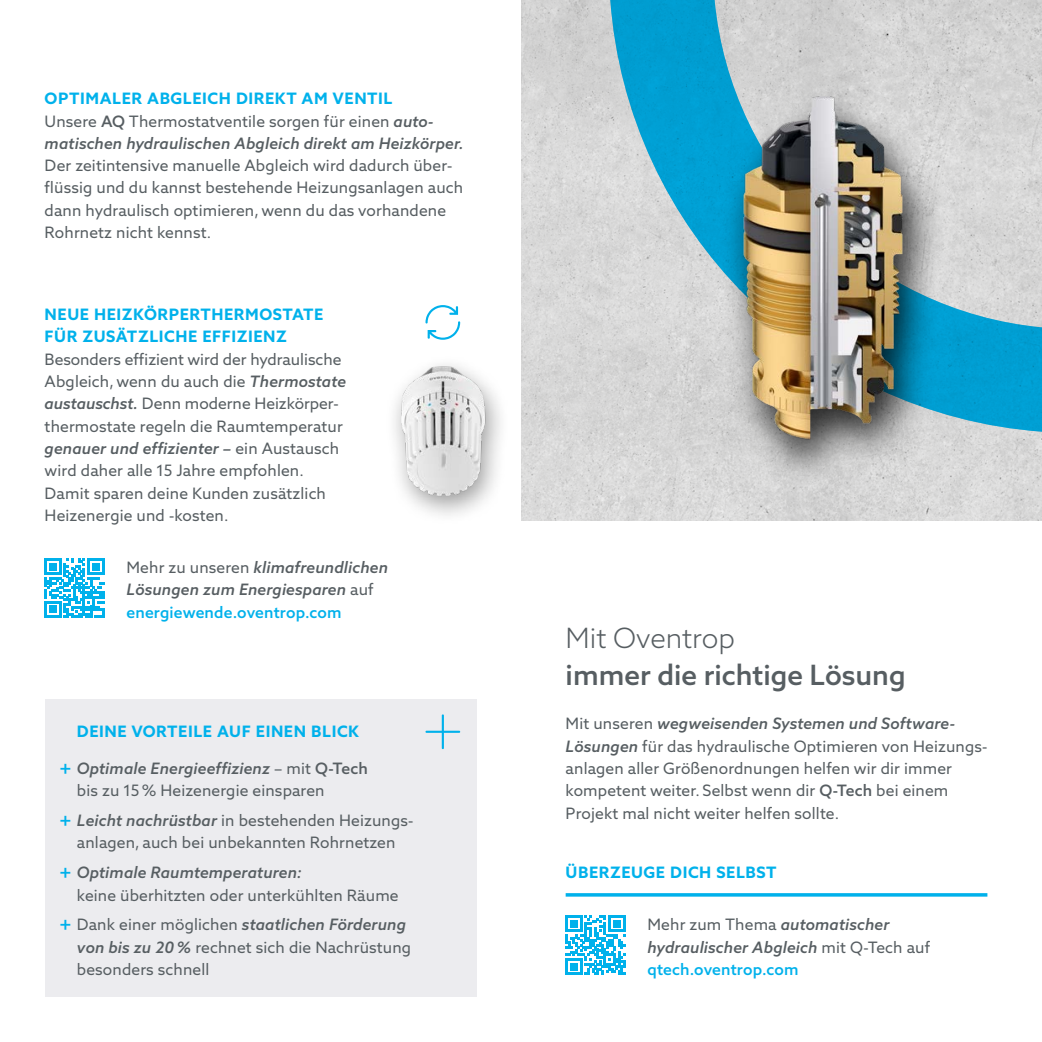
<style>
.page{position:relative;width:1042px;height:1042px;background:#fff}
.page>*{position:absolute;margin:0;border:0;box-sizing:border-box;transform-origin:0 0}
.t1{font:500 28px "Azo Sans 2";color:#575e62}
.t2{font:300 28px "Azo Sans 2";color:#575e62}
.t3{font:15.75px/22.4px "Azo Sans 2";letter-spacing:.01em;color:#575e62}
.t4{font:italic 500 15.75px/22.4px "Azo Sans 2";letter-spacing:.01em;color:#575e62}
.t5{font:700 15.75px/22.4px "Azo Sans 2";letter-spacing:.035em;color:#00b1eb}
.s1{font-weight:700;font-style:normal;color:#00b1eb}
.s2{font-weight:400;font-style:normal}
.s3{font-style:normal}
.s4{font-weight:500;font-style:italic}
.s5{font-style:normal;color:#00b1eb}
.s6{font-weight:500;font-size:20.12px;color:#00b1eb}
.s7{font-weight:500}
</style>
<div class="page">
<img style="left:521px;top:0;width:521px;height:521px">
<svg style="left:610px;top:0;width:432px;height:432px;background:#9ac5d3"></svg>
<hr style="left:610px;top:0;width:104px;height:1px;background:#00b1eb">
<div style="left:719px;top:83px;width:225px;height:404px;background:#000;opacity:.8"></div>
<img style="left:739px;top:97px;width:169px;height:342px">
<div style="left:45px;top:699px;width:431px;height:298px;background:#ececef"></div>
<div style="left:384px;top:354px;width:126px;height:171px;background:#000;opacity:.4"></div>
<img style="left:394px;top:365px;width:98px;height:134px">
<svg style="left:45px;top:558px;width:59px;height:60px"></svg>
<hr style="left:566px;top:893px;width:421px;height:3px;background:#00b1eb">
<svg style="left:566px;top:915px;width:59px;height:60px"></svg>
<p class="t4" style="left:45px;top:87px;width:420px"><span class="s1">OPTIMALER ABGLEICH DIREKT AM VENTIL<br></span><span class="s2">Unsere</span> <span class="s3">AQ</span> <span class="s2">Thermostatventile sorgen für einen</span> auto&shy;matischen hydraulischen Abgleich direkt am Heizkörper.</p>
<p class="t3" style="left:45px;top:154px;width:420px">Der zeitintensive manuelle Abgleich wird dadurch über&shy;flüssig und du kannst bestehende Heizungsanlagen auch dann hydraulisch optimieren, wenn du das vorhandene Rohrnetz nicht kennst.</p>
<p class="t5" style="left:45px;top:303px;width:280px">NEUE HEIZKÖRPERTHERMOSTATE<br>FÜR ZUSÄTZLICHE EFFIZIENZ</p>
<p class="t3" style="left:45px;top:348px;width:303px">Besonders effizient wird der hydraulische Abgleich, wenn du auch die <span class="s4">Thermostate austauschst.</span> Denn moderne Heizkörper&shy;thermostate regeln die Raumtemperatur <span class="s4">genauer und effizienter –</span> ein Austausch wird daher alle 15 Jahre empfohlen.<br>Damit sparen deine Kunden zusätzlich Heizenergie und -kosten.</p>
<p class="t4" style="left:126px;top:556px;width:263px"><span class="s2">Mehr zu unseren</span> klimafreundlichen<br>Lösungen zum Energiesparen <span class="s2">auf </span><span class="s5">energiewende.oventrop.com</span></p>
<p class="t5" style="left:77px;top:720px;width:284px">DEINE VORTEILE AUF EINEN BLICK</p>
<p class="t3" style="left:77px;top:757px;width:292px;text-indent:-17px"><span class="s6">+</span> <span class="s4">Optimale Energieeffizienz</span> – mit <span class="s7">Q-Tech </span>bis zu 15% Heizenergie einsparen</p>
<p class="t3" style="left:60px;top:809px;width:355px;text-align:center"><span class="s6">+</span> <span class="s4">Leicht nachrüstbar</span> in bestehenden Heizungs&shy;anlagen, auch bei unbekannten Rohrnetzen</p>
<p class="t3" style="left:77px;top:861px;width:323px;text-indent:-17px"><span class="s6">+</span> <span class="s4">Optimale Raumtemperaturen:<br></span>keine überhitzten oder unterkühlten Räume</p>
<p class="t3" style="left:77px;top:913px;width:336px;text-indent:-17px"><span class="s6">+</span> Dank einer möglichen <span class="s4">staatlichen Förderung von bis zu 20%</span> rechnet sich die Nachrüstung besonders schnell</p>
<h1 class="t2" style="left:566px;top:621px;width:171px">Mit Oventrop</h1>
<h1 class="t1" style="left:566px;top:658px;width:341px">immer die richtige Lösung</h1>
<p class="t3" style="left:566px;top:713px;width:423px">Mit unseren <span class="s4">wegweisenden Systemen und Software-Lösungen</span> für das hydraulische Optimieren von Heizungs&shy;anlagen aller Größenordnungen helfen wir dir immer kompetent weiter. Selbst wenn dir <span class="s7">Q-Tech</span> bei einem Projekt mal nicht weiter helfen sollte.</p>
<p class="t5" style="left:566px;top:861px;width:212px">ÜBERZEUGE DICH SELBST</p>
<p class="t4" style="left:647px;top:913px;width:284px"><span class="s2">Mehr zum Thema</span> automatischer hydraulischer Abgleich <span class="s2">mit Q-Tech auf </span><span class="s5">qtech.oventrop.com</span></p>
</div>
